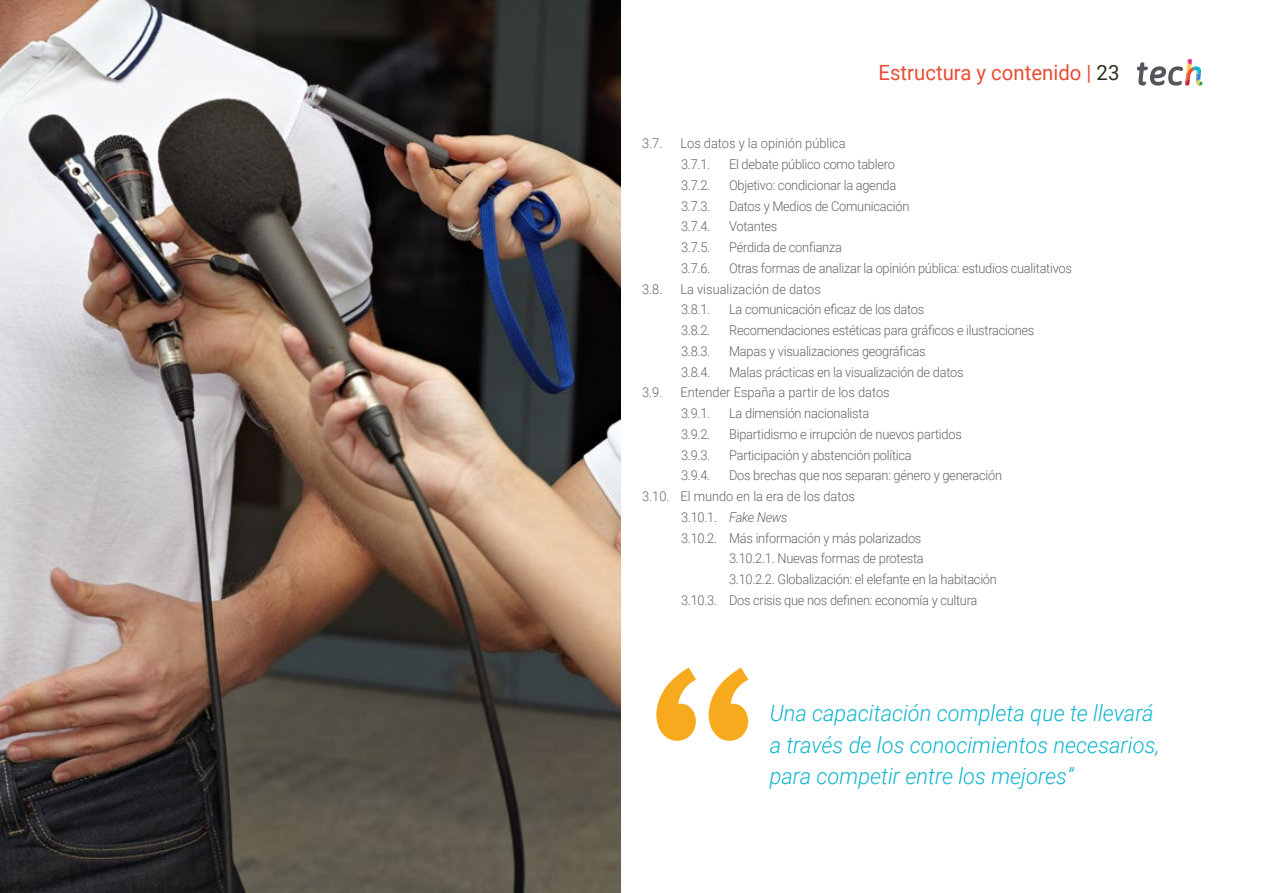
<style>
.page{position:relative;width:1263px;height:893px;background:#fff}
.page>*{position:absolute;margin:0;border:0;box-sizing:border-box;transform-origin:0 0}
.t1{font:italic 300 22.5px/31.5px "Roboto";color:#0fb6cf}
.t2{font:21px "Roboto";color:#e94d35}
.t3{font:300 13.5px "Roboto";letter-spacing:-.02em;color:#61646a;scale:.95 1}
.t4{font:300 13.5px/20.7px "Roboto";color:#61646a;scale:.95 1}
.t5{font:italic 300 13.5px "Roboto";letter-spacing:-.02em;color:#61646a;scale:.95 1}
.s1{color:#312e20}
.s2{font-style:normal}
</style>
<div class="page">
<img style="left:0;top:0;width:621px;height:893px">
<svg style="left:1137px;top:59px;width:65px;height:27px"></svg>
<svg style="left:656px;top:668px;width:92px;height:73px"></svg>
<h2 class="t2" style="left:878px;top:57px;width:242px">Estructura y contenido | <span class="s1">23</span></h2>
<p class="t3" style="left:642px;top:134px;width:23px">3.7.</p>
<p class="t4" style="left:680px;top:133px;width:176px">Los datos y la opinión pública<br>3.7.1.</p>
<p class="t3" style="left:729px;top:155px;width:176px">El debate público como tablero</p>
<p class="t3" style="left:681px;top:176px;width:32px">3.7.2.</p>
<p class="t3" style="left:729px;top:176px;width:177px">Objetivo: condicionar la agenda</p>
<p class="t3" style="left:681px;top:196px;width:32px">3.7.3.</p>
<p class="t3" style="left:729px;top:196px;width:191px">Datos y Medios de Comunicación</p>
<p class="t3" style="left:681px;top:217px;width:32px">3.7.4.</p>
<p class="t3" style="left:729px;top:217px;width:52px">Votantes</p>
<p class="t3" style="left:681px;top:238px;width:32px">3.7.5.</p>
<p class="t3" style="left:729px;top:238px;width:120px">Pérdida de confianza</p>
<p class="t3" style="left:681px;top:259px;width:32px">3.7.6.</p>
<p class="t3" style="left:729px;top:259px;width:362px">Otras formas de analizar la opinión pública: estudios cualitativos</p>
<p class="t3" style="left:642px;top:279px;width:23px">3.8.</p>
<p class="t4" style="left:680px;top:278px;width:149px">La visualización de datos<br>3.8.1.</p>
<p class="t3" style="left:729px;top:300px;width:207px">La comunicación eficaz de los datos</p>
<p class="t3" style="left:681px;top:321px;width:32px">3.8.2.</p>
<p class="t3" style="left:729px;top:321px;width:323px">Recomendaciones estéticas para gráficos e ilustraciones</p>
<p class="t3" style="left:681px;top:342px;width:32px">3.8.3.</p>
<p class="t3" style="left:729px;top:342px;width:208px">Mapas y visualizaciones geográficas</p>
<p class="t3" style="left:681px;top:362px;width:32px">3.8.4.</p>
<p class="t3" style="left:729px;top:362px;width:248px">Malas prácticas en la visualización de datos</p>
<p class="t3" style="left:642px;top:383px;width:23px">3.9.</p>
<p class="t4" style="left:680px;top:382px;width:222px">Entender España a partir de los datos<br>3.9.1.</p>
<p class="t3" style="left:729px;top:404px;width:149px">La dimensión nacionalista</p>
<p class="t3" style="left:681px;top:425px;width:32px">3.9.2.</p>
<p class="t3" style="left:729px;top:425px;width:246px">Bipartidismo e irrupción de nuevos partidos</p>
<p class="t3" style="left:681px;top:445px;width:32px">3.9.3.</p>
<p class="t3" style="left:729px;top:445px;width:194px">Participación y abstención política</p>
<p class="t3" style="left:681px;top:466px;width:32px">3.9.4.</p>
<p class="t3" style="left:729px;top:466px;width:289px">Dos brechas que nos separan: género y generación</p>
<p class="t4" style="left:642px;top:485px;width:226px">3.10. El mundo en la era de los datos</p>
<p class="t5" style="left:681px;top:508px;width:113px"><span class="s2">3.10.1.</span> Fake News</p>
<p class="t3" style="left:681px;top:528px;width:254px">3.10.2. Más información y más polarizados</p>
<p class="t3" style="left:729px;top:549px;width:206px">3.10.2.1. Nuevas formas de protesta</p>
<p class="t3" style="left:729px;top:570px;width:283px">3.10.2.2. Globalización: el elefante en la habitación</p>
<p class="t3" style="left:681px;top:591px;width:313px">3.10.3. Dos crisis que nos definen: economía y cultura</p>
<h1 class="t1" style="left:770px;top:696px;width:391px">Una capacitación completa que te llevará a través de los conocimientos necesarios, para competir entre los mejores”</h1>
</div>
